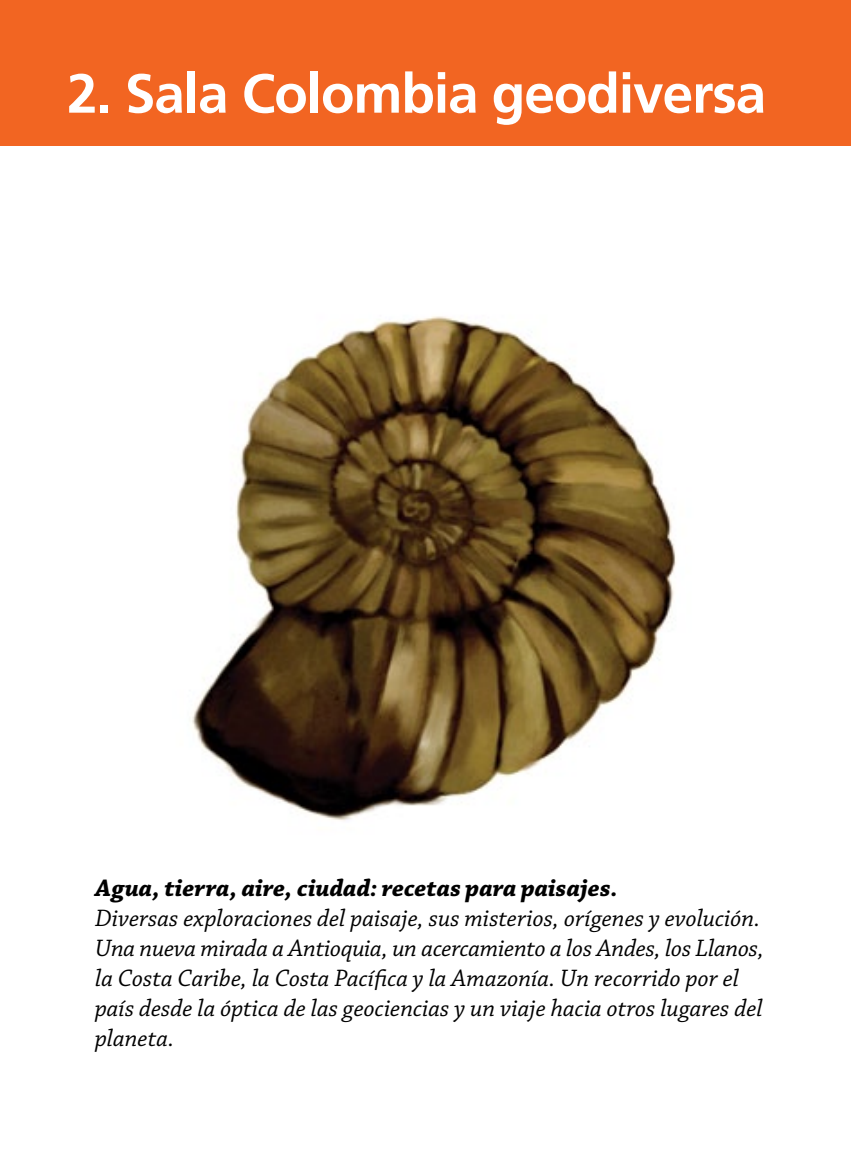
<style>
.page{position:relative;width:851px;height:1170px;background:#fff}
.page>*{position:absolute;margin:0;border:0;box-sizing:border-box;transform-origin:0 0}
.t1{font:700 55px "Frutiger LT Std";letter-spacing:-.02em;color:#fff}
.t2{font:italic 25px/30px "Chaparral Pro";color:#000}
.t3{font:italic 700 25px "Chaparral Pro";color:#000}
</style>
<div class="page">
<img style="left:0;top:145px;width:850px;height:676px">
<div style="left:0;top:0;width:850px;height:145px;background:#f26522"></div>
<h1 class="t1" style="left:67px;top:61px;width:700px">2. Sala Colombia geodiversa</h1>
<p class="t3" style="left:95px;top:872px;width:524px">Agua, tierra, aire, ciudad: recetas para paisajes.</p>
<p class="t2" style="left:95px;top:903px;width:670px">Diversas exploraciones del paisaje, sus misterios, orígenes y evolución.<br>Una nueva mirada a Antioquia, un acercamiento a los Andes, los Llanos, la Costa Caribe, la Costa Pacífica y la Amazonía. Un recorrido por el país desde la óptica de las geociencias y un viaje hacia otros lugares del planeta.</p>
</div>
